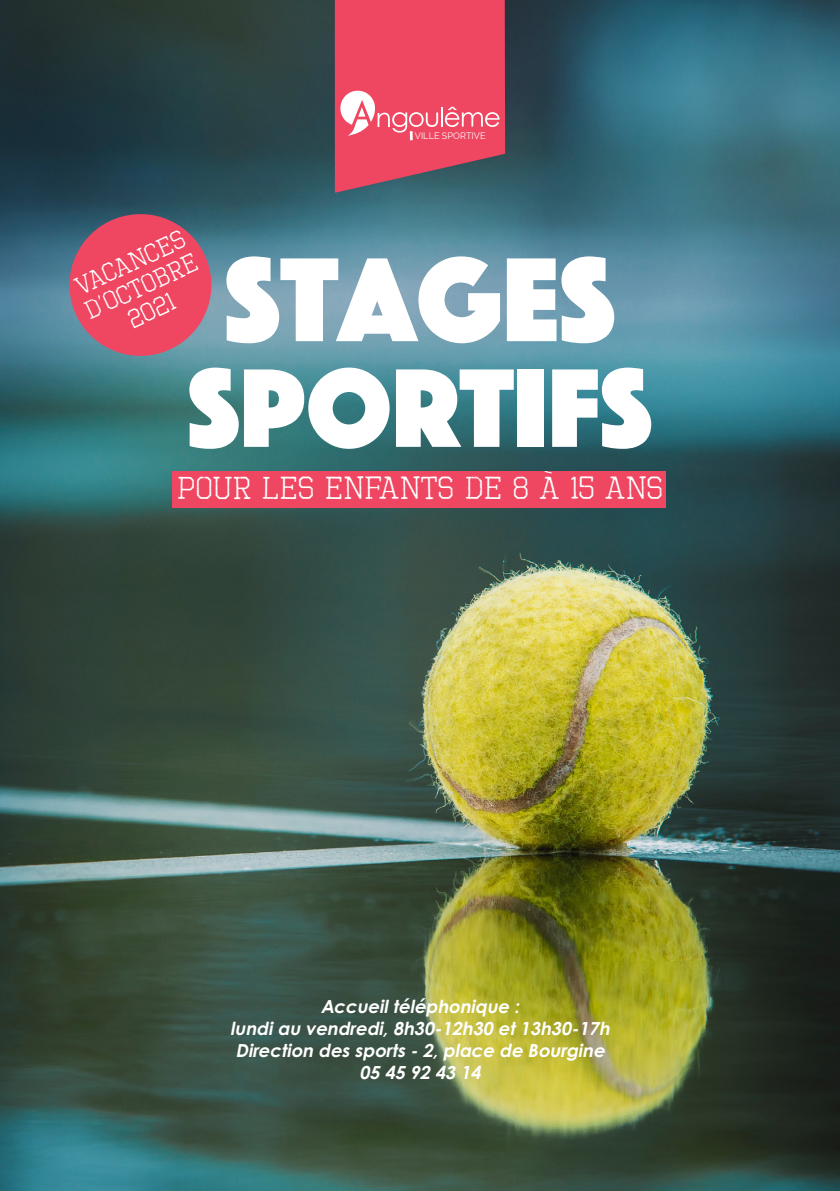
<style>
.page{position:relative;width:840px;height:1191px;background:#fff}
.page>*{position:absolute;margin:0;border:0;box-sizing:border-box;transform-origin:0 0}
.t1{font:124px "Phosphate Solid";color:#fff}
.t2{font:116px "Phosphate Solid";color:#fff}
.t3{font:32px "Octin Vintage Free";color:#fff}
.t4{font:26px "Octin Vintage Free";color:#fff}
.t5{font:italic 700 18px "Century Gothic Pro";color:#fff}
.t6{font:9.2px "Raleway";color:#fff}
</style>
<div class="page">
<img style="left:0;top:0;width:839px;height:1191px">
<div style="left:171px;top:471px;width:494px;height:36px;background:#ef4661"></div>
<svg style="left:62px;top:206px;width:157px;height:157px;background:#b35971"></svg>
<svg style="left:334px;top:0;width:171px;height:193px;background:#db5169"></svg>
<p class="t6" style="left:414px;top:130px;width:72px">VILLE SPORTIVE</p>
<p class="t4" style="left:70px;top:274px;width:120px;rotate:-25deg">VACANCES</p>
<p class="t4" style="left:80px;top:298px;width:123px;rotate:-25deg">D’OCTOBRE</p>
<p class="t4" style="left:123px;top:307px;width:51px;rotate:-25deg">2021</p>
<p class="t1" style="left:224px;top:211px;width:392px">STAGES</p>
<p class="t2" style="left:187px;top:325px;width:466px">SPORTIFS</p>
<p class="t3" style="left:177px;top:469px;width:487px">POUR LES ENFANTS DE 8 À 15 ANS</p>
<p class="t5" style="left:320px;top:995px;width:204px">Accueil téléphonique :</p>
<p class="t5" style="left:230px;top:1017px;width:384px">lundi au vendredi, 8h30-12h30 et 13h30-17h</p>
<p class="t5" style="left:235px;top:1039px;width:374px">Direction des sports - 2, place de Bourgine</p>
<p class="t5" style="left:359px;top:1061px;width:126px">05 45 92 43 14</p>
</div>
